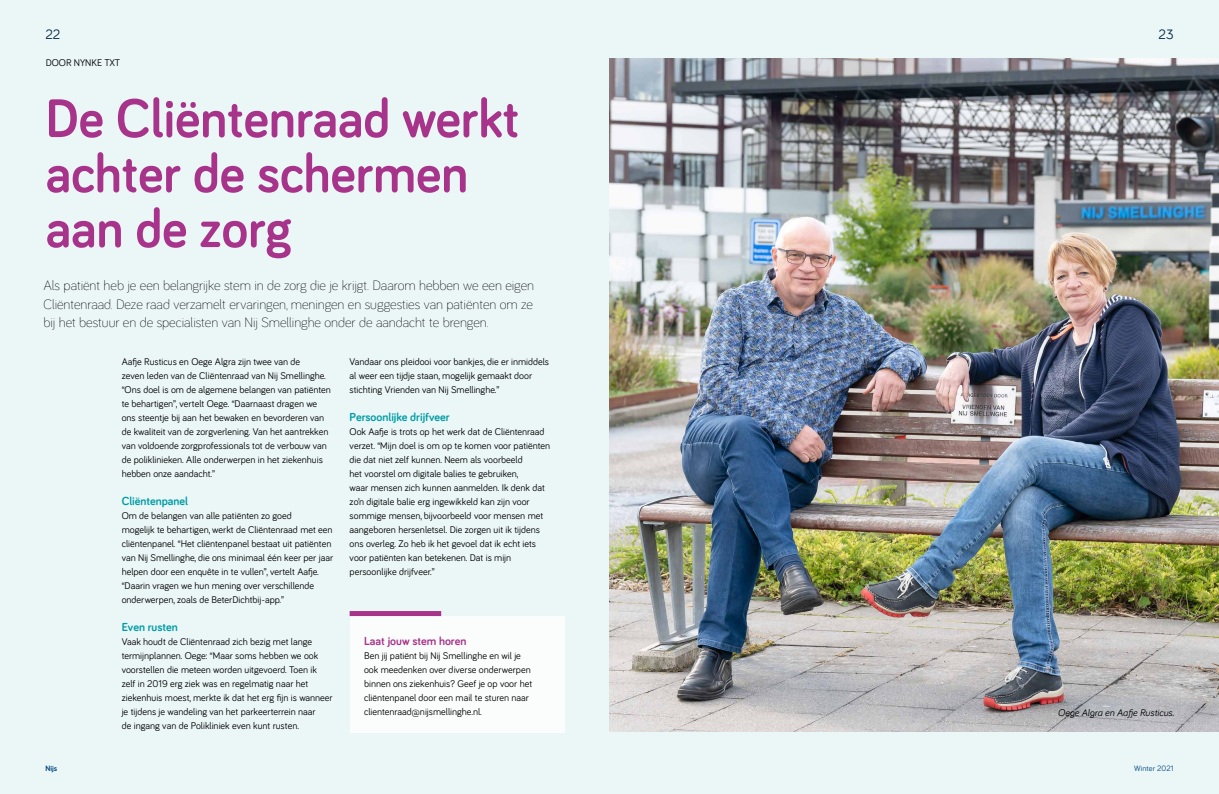
<style>
.page{position:relative;width:1219px;height:794px;background:#ebf6f7}
.page>*{position:absolute;margin:0;border:0;box-sizing:border-box;transform-origin:0 0}
.t1{font:700 56px/55px "Bariol";color:#a7338a;scale:.96 1}
.t2{font:300 14px/18.5px "Bariol";color:#000;text-align:justify}
.t3{font:14px "Bariol";color:#002341}
.t4{font:700 12px "Bariol";color:#009da5}
.t5{font:700 12px "Bariol";color:#a7338a}
.t6{font:10px/14px "Bariol";color:#000}
.t7{font:italic 10px "Bariol";color:#000}
.t8{font:8px "Bariol";letter-spacing:.01em;color:#004580}
.t9{font:700 8px "Bariol";color:#004580}
</style>
<div class="page">
<img style="left:609px;top:58px;width:610px;height:674px">
<div style="left:350px;top:616px;width:214px;height:116px;background:#fff"></div>
<div style="left:350px;top:611px;width:91px;height:5px;background:#a7338a"></div>
<h2 class="t3" style="left:45px;top:25px;width:16px">22</h2>
<h2 class="t3" style="left:1159px;top:25px;width:17px">23</h2>
<p class="t6" style="left:46px;top:55px;width:76px">DOOR NYNKE TXT</p>
<h1 class="t1" style="left:46px;top:89px;width:495px">De Cliëntenraad werkt achter de schermen aan de zorg</h1>
<p class="t2" style="left:43px;top:275px;width:492px">Als patiënt heb je een belangrijke stem in de zorg die je krijgt. Daarom hebben we een eigen Cliëntenraad. Deze raad verzamelt ervaringen, meningen en suggesties van patiënten om ze bij het bestuur en de specialisten van Nij Smellinghe onder de aandacht te brengen.</p>
<p class="t6" style="left:122px;top:354px;width:211px">Aafje Rusticus en Oege Algra zijn twee van de<br>zeven leden van de Cliëntenraad van Nij Smellinghe. “Ons doel is om de algemene belangen van patiënten te behartigen”, vertelt Oege. “Daarnaast dragen we ons steentje bij aan het bewaken en bevorderen van de kwaliteit van de zorgverlening. Van het aantrekken van voldoende zorgprofessionals tot de verbouw van de poliklinieken. Alle onderwerpen in het ziekenhuis hebben onze aandacht.”</p>
<p class="t4" style="left:122px;top:492px;width:68px">Cliëntenpanel</p>
<p class="t6" style="left:122px;top:508px;width:213px">Om de belangen van alle patiënten zo goed<br>mogelijk te behartigen, werkt de Cliëntenraad met een cliëntenpanel. “Het cliëntenpanel bestaat uit patiënten van Nij Smellinghe, die ons minimaal één keer per jaar helpen door een enquête in te vullen”, vertelt Aafje. “Daarin vragen we hun mening over verschillende onderwerpen, zoals de BeterDichtbij-app.”</p>
<p class="t4" style="left:122px;top:618px;width:58px">Even rusten</p>
<p class="t6" style="left:122px;top:634px;width:213px">Vaak houdt de Cliëntenraad zich bezig met lange termijnplannen. Oege: “Maar soms hebben we ook voorstellen die meteen worden uitgevoerd. Toen ik zelf in 2019 erg ziek was en regelmatig naar het ziekenhuis moest, merkte ik dat het erg fijn is wanneer je tijdens je wandeling van het parkeerterrein naar<br>de ingang van de Polikliniek even kunt rusten.</p>
<p class="t6" style="left:350px;top:354px;width:201px">Vandaar ons pleidooi voor bankjes, die er inmiddels al weer een tijdje staan, mogelijk gemaakt door stichting Vrienden van Nij Smellinghe.”</p>
<p class="t4" style="left:350px;top:408px;width:102px">Persoonlijke drijfveer</p>
<p class="t6" style="left:350px;top:424px;width:202px">Ook Aafje is trots op het werk dat de Cliëntenraad verzet. “Mijn doel is om op te komen voor patiënten die dat niet zelf kunnen. Neem als voorbeeld<br>het voorstel om digitale balies te gebruiken,<br>waar mensen zich kunnen aanmelden. Ik denk dat zo’n digitale balie erg ingewikkeld kan zijn voor sommige mensen, bijvoorbeeld voor mensen met aangeboren hersenletsel. Die zorgen uit ik tijdens ons overleg. Zo heb ik het gevoel dat ik echt iets voor patiënten kan betekenen. Dat is mijn persoonlijke drijfveer.”</p>
<p class="t5" style="left:364px;top:632px;width:104px">Laat jouw stem horen</p>
<p class="t6" style="left:364px;top:648px;width:170px">Ben jij patiënt bij Nij Smellinghe en wil je ook meedenken over diverse onderwerpen binnen ons ziekenhuis? Geef je op voor het cliëntenpanel door een mail te sturen naar clientenraad@nijsmellinghe.nl.</p>
<p class="t7" style="left:1058px;top:706px;width:117px">Oege Algra en Aafje Rusticus.</p>
<p class="t9" style="left:45px;top:763px;width:14px">Nijs</p>
<p class="t8" style="left:1134px;top:763px;width:41px">Winter 2021</p>
</div>
